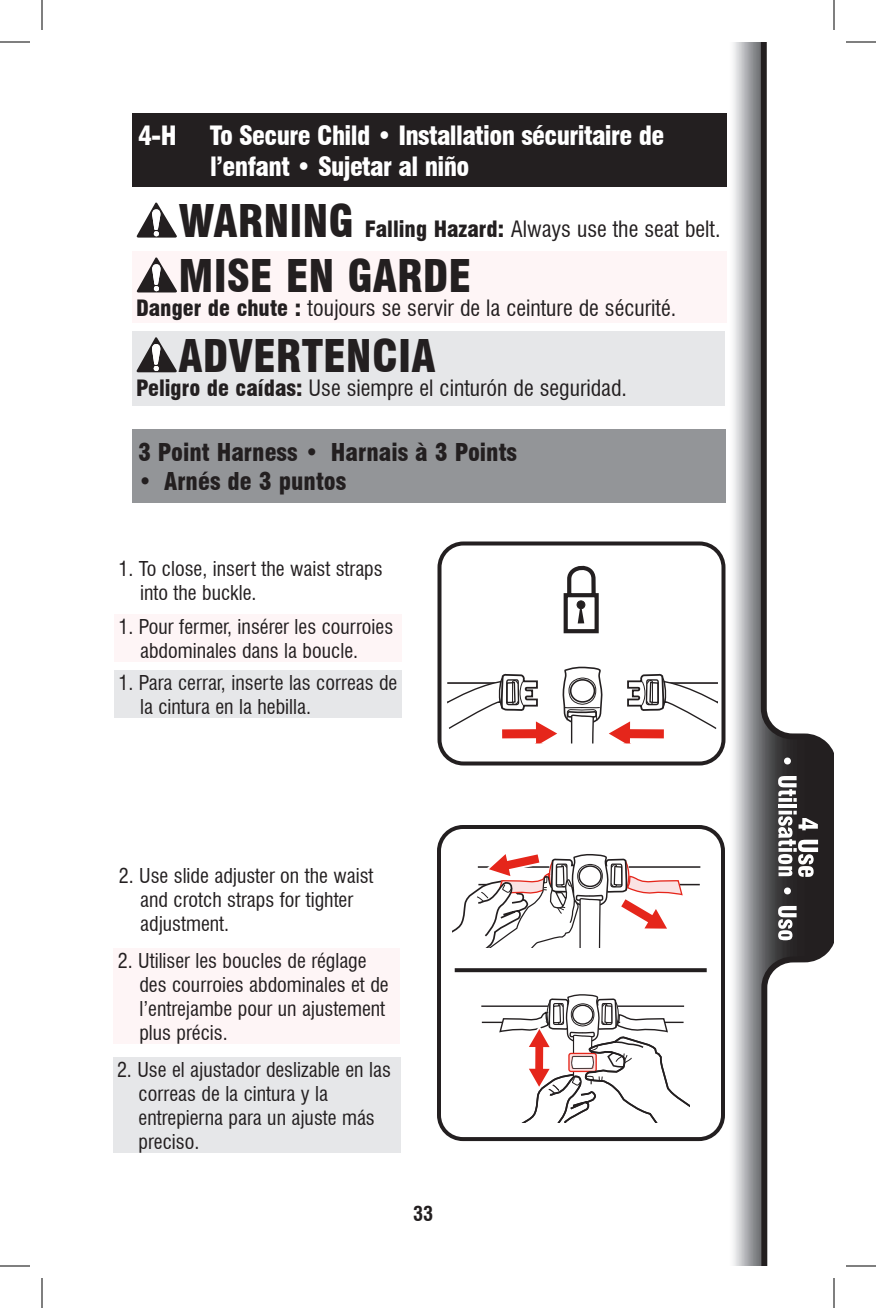
<style>
.page{position:relative;width:876px;height:1308px;background:#fff}
.page>*{position:absolute;margin:0;border:0;box-sizing:border-box;transform-origin:0 0}
.Body{font:900 condensed 44px "Swiss 721 BT";color:#231f20}
.Banner{font:900 condensed 26px/31.2px "Swiss 721 BT";letter-spacing:-.025em;color:#fff}
.Banner-2{font:900 condensed 24px "Swiss 721 BT";color:#231f20}
.Body-2{font:condensed 22px "Swiss 721 BT";color:#231f20}
.Body_left{font:condensed 20px/24px "Swiss 721 BT";color:#231f20}
.Body-3{font:condensed 20px/24px "Swiss 721 BT";color:#231f20}
.t1{font:700 condensed 20px "Swiss 721 BT";color:#231f20}
.s1{font-weight:900;font-size:44px}
.s2{font-weight:900}
</style>
<div class="page">
<div style="left:132px;top:114px;width:594px;height:73px;background:#231f20"></div>
<svg style="left:136px;top:202px;width:41px;height:36px"></svg>
<div style="left:132px;top:331px;width:592px;height:75px;background:#e6e7e9"></div>
<svg style="left:136px;top:337px;width:41px;height:35px"></svg>
<div style="left:132px;top:429px;width:594px;height:74px;background:#939598"></div>
<div style="left:114px;top:670px;width:288px;height:48px;background:#e6e7e9"></div>
<div style="left:438px;top:542px;width:288px;height:224px;border:4px solid #231f20;border-radius:24px"></div>
<svg style="left:447px;top:553px;width:271px;height:191px"></svg>
<div style="left:132px;top:251px;width:595px;height:72px;background:#fef5f6"></div>
<svg style="left:137px;top:257px;width:40px;height:35px"></svg>
<div style="left:114px;top:615px;width:288px;height:47px;background:#fef5f6"></div>
<div style="left:113px;top:1058px;width:288px;height:95px;background:#e6e7e9"></div>
<div style="left:437px;top:825px;width:288px;height:316px;border:4px solid #231f20;border-radius:24px"></div>
<hr style="left:629px;top:866px;width:71px;height:2px;background:#231f20">
<hr style="left:629px;top:884px;width:71px;height:1px;background:#231f20">
<svg style="left:453px;top:854px;width:234px;height:94px"></svg>
<svg style="left:481px;top:995px;width:209px;height:128px"></svg>
<svg style="left:455px;top:968px;width:252px;height:4px"></svg>
<div style="left:114px;top:949px;width:286px;height:95px;background:#fef5f6"></div>
<img style="left:733px;top:42px;width:28px;height:1224px">
<svg style="left:761px;top:42px;width:73px;height:1224px"></svg>
<svg style="left:784px;top:758px;width:7px;height:6px"></svg>
<svg style="left:778px;top:776px;width:19px;height:26px"></svg>
<hr style="left:779px;top:804px;width:18px;height:4px;background:#fff">
<svg style="left:778px;top:811px;width:40px;height:66px"></svg>
<svg style="left:784px;top:887px;width:7px;height:7px"></svg>
<svg style="left:778px;top:906px;width:19px;height:34px"></svg>
<hr style="left:0;top:42px;width:30px;height:1px;background:#000">
<hr style="left:846px;top:42px;width:30px;height:1px;background:#000">
<hr style="left:0;top:1266px;width:30px;height:1px;background:#000">
<hr style="left:846px;top:1266px;width:30px;height:1px;background:#000">
<hr style="left:42px;top:0;width:1px;height:30px;background:#000">
<hr style="left:42px;top:1278px;width:1px;height:30px;background:#000">
<hr style="left:834px;top:0;width:1px;height:30px;background:#000">
<hr style="left:834px;top:1278px;width:1px;height:30px;background:#000">
<p class="Banner" style="left:138px;top:120px;width:40px">4-H</p>
<p class="Banner" style="left:210px;top:120px;width:456px">To Secure Child • Installation sécuritaire de l’enfant • Sujetar al niño</p>
<p class="Body-2" style="left:179px;top:216px;width:543px"><span class="s1">WARNING</span> <span class="s2">Falling Hazard:</span> Always use the seat belt.</p>
<p class="Body" style="left:179px;top:249px;width:294px">MISE EN GARDE</p>
<p class="Body-2" style="left:136px;top:295px;width:542px"><span class="s2">Danger de chute :</span> toujours se servir de la ceinture de sécurité.</p>
<p class="Body" style="left:179px;top:329px;width:258px">ADVERTENCIA</p>
<p class="Body-2" style="left:136px;top:374px;width:493px"><span class="s2">Peligro de caídas:</span> Use siempre el cinturón de seguridad.</p>
<p class="Banner-2" style="left:138px;top:438px;width:381px">3 Point Harness • Harnais à 3 Points</p>
<p class="Banner-2" style="left:138px;top:466px;width:210px">• Arnés de 3 puntos</p>
<p class="Body-3" style="left:140px;top:557px;width:244px;text-indent:-22px">1. To close, insert the waist straps into the buckle.</p>
<p class="Body-3" style="left:140px;top:615px;width:255px;text-indent:-22px">1. Pour fermer, insérer les courroies abdominales dans la boucle.</p>
<p class="Body-3" style="left:140px;top:670px;width:259px;text-indent:-22px">1. Para cerrar, inserte las correas de la cintura en la hebilla.</p>
<p class="Body_left" style="left:140px;top:864px;width:235px;text-indent:-22px">2. Use slide adjuster on the waist and crotch straps for tighter adjustment.</p>
<p class="Body_left" style="left:139px;top:949px;width:251px;text-indent:-22px">2. Utiliser les boucles de réglage des courroies abdominales et de l’entrejambe pour un ajustement plus précis.</p>
<p class="Body_left" style="left:139px;top:1058px;width:254px;text-indent:-22px">2. Use el ajustador deslizable en las correas de la cintura y la entrepierna para un ajuste más preciso.</p>
<p class="t1" style="left:413px;top:1202px;width:21px">33</p>
</div>
